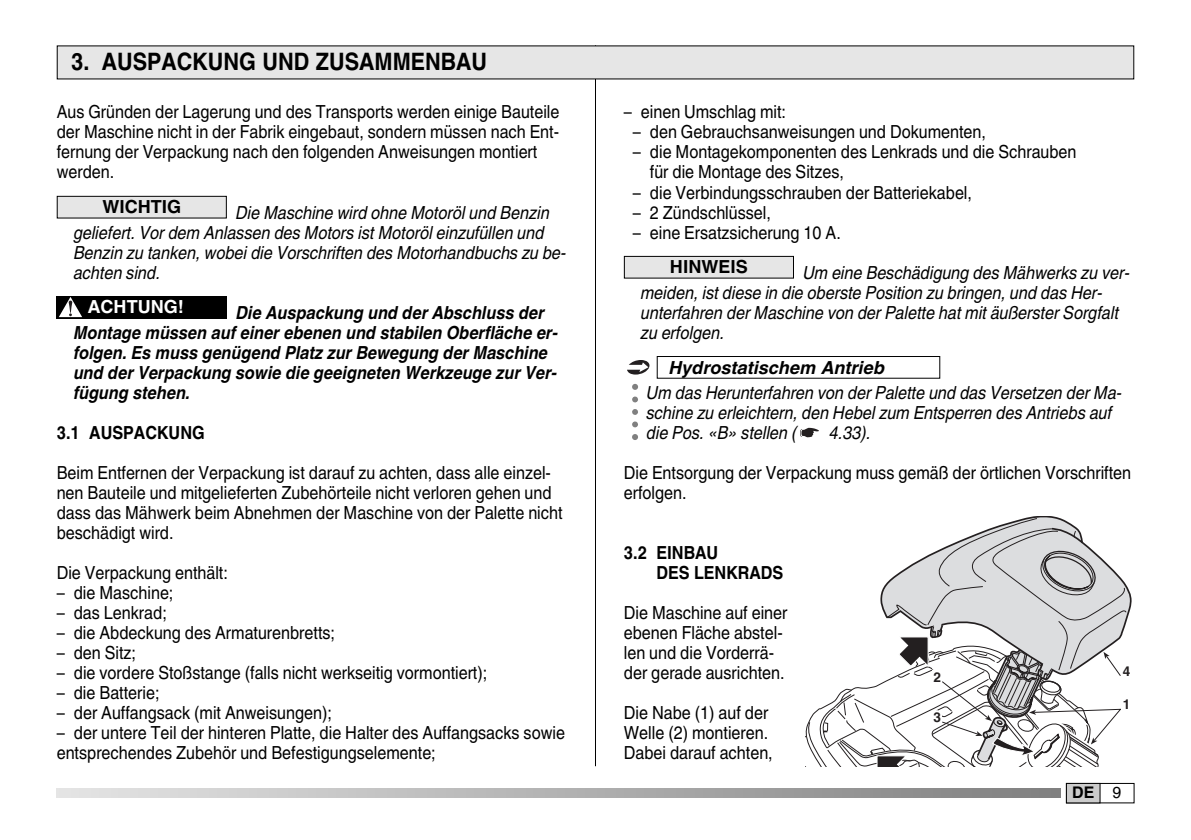
<style>
.page{position:relative;width:1191px;height:840px;background:#fff}
.page>*{position:absolute;margin:0;border:0;box-sizing:border-box;transform-origin:0 0}
.t1{font:700 24px "Helvetica World";color:#000;scale:.9 1}
.t2{font:18px/20px "Helvetica World";color:#000;scale:.9 1}
.t3{font:italic 18px/20px "Helvetica World";color:#000;scale:.9 1}
.t4{font:italic 700 18px/20px "Helvetica World";color:#000;scale:.9 1}
.t5{font:700 18px/20px "Helvetica World";color:#000;scale:.9 1}
.t6{font:italic 700 18px "Helvetica World";color:#000}
.t7{font:700 18px "Helvetica World";color:#000}
.t8{font:700 18px "Helvetica World";color:#fff}
.t9{font:700 16px "Helvetica World";color:#000}
.t10{font:16px "Helvetica World";color:#000}
.t11{font:700 13.6px "Helvetica";color:#231f20}
</style>
<div class="page">
<div style="left:1066px;top:782px;width:68px;height:20px;border:1px solid #000"></div>
<div style="left:85px;top:296px;width:142px;height:22px;background:#000"></div>
<div style="left:57px;top:296px;width:28px;height:22px;background:#000"></div>
<svg style="left:59px;top:297px;width:23px;height:20px"></svg>
<div style="left:58px;top:197px;width:168px;height:20px;background:#e6e6e6"></div>
<div style="left:57px;top:196px;width:170px;height:22px;border:1px solid #000"></div>
<svg style="left:800px;top:427px;width:19px;height:10px"></svg>
<div style="left:656px;top:356px;width:284px;height:22px;border:1px solid #000"></div>
<svg style="left:627px;top:360px;width:23px;height:14px"></svg>
<div style="left:625px;top:257px;width:168px;height:20px;background:#e6e6e6"></div>
<div style="left:624px;top:256px;width:170px;height:22px;border:1px solid #000"></div>
<hr style="left:595px;top:45px;width:1px;height:720px;background:#000">
<div style="left:1066px;top:783px;width:33px;height:19px;background:#ccc"></div>
<div style="left:1066px;top:782px;width:34px;height:20px;border:1px solid #000"></div>
<svg style="left:57px;top:788px;width:1003px;height:9px;background:#b2b2b2"></svg>
<div style="left:58px;top:46px;width:1075px;height:32px;background:#e6e6e6"></div>
<svg style="left:632px;top:383px;width:6px;height:57px"></svg>
<svg style="left:805px;top:516px;width:327px;height:250px"></svg>
<h1 class="t1" style="left:71px;top:47px;width:464px">3. AUSPACKUNG UND ZUSAMMENBAU</h1>
<p class="t2" style="left:57px;top:102px;width:560px">Aus Gründen der Lagerung und des Transports werden einige Bauteile der Maschine nicht in der Fabrik eingebaut, sondern müssen nach Ent&shy;fernung der Verpackung nach den folgenden Anweisungen montiert werden.</p>
<p class="t3" style="left:74px;top:202px;width:549px;text-indent:162px">Die Maschine wird ohne Motoröl und Benzin geliefert. Vor dem Anlassen des Motors ist Motoröl einzufüllen und Benzin zu tanken, wobei die Vorschriften des Motorhandbuchs zu be&shy;achten sind.</p>
<p class="t4" style="left:74px;top:302px;width:539px;text-indent:162px">Die Auspackung und der Abschluss der Montage müssen auf einer ebenen und stabilen Oberfläche er&shy;folgen. Es muss genügend Platz zur Bewegung der Maschine und der Verpackung sowie die geeigneten Werkzeuge zur Ver&shy;fügung stehen.</p>
<p class="t5" style="left:57px;top:422px;width:166px">3.1 AUSPACKUNG</p>
<p class="t2" style="left:57px;top:462px;width:563px">Beim Entfernen der Verpackung ist darauf zu achten, dass alle einzel&shy;nen Bauteile und mitgelieferten Zubehörteile nicht verloren gehen und dass das Mähwerk beim Abnehmen der Maschine von der Palette nicht beschädigt wird.</p>
<p class="t2" style="left:57px;top:562px;width:192px">Die Verpackung enthält:</p>
<p class="t2" style="left:57px;top:582px;width:131px">– die Maschine;</p>
<p class="t2" style="left:57px;top:602px;width:124px">– das Lenkrad;</p>
<p class="t2" style="left:57px;top:622px;width:311px">– die Abdeckung des Armaturenbretts;</p>
<p class="t2" style="left:57px;top:642px;width:90px">– den Sitz;</p>
<p class="t2" style="left:57px;top:662px;width:480px">– die vordere Stoßstange (falls nicht werkseitig vormontiert);</p>
<p class="t2" style="left:57px;top:682px;width:116px">– die Batterie;</p>
<p class="t2" style="left:57px;top:702px;width:307px">– der Auffangsack (mit Anweisungen);</p>
<p class="t2" style="left:57px;top:722px;width:566px">– der untere Teil der hinteren Platte, die Halter des Auffangsacks sowie entsprechendes Zubehör und Befestigungselemente;</p>
<p class="t7" style="left:102px;top:196px;width:80px">WICHTIG</p>
<p class="t8" style="left:88px;top:296px;width:98px">ACHTUNG!</p>
<p class="t2" style="left:624px;top:102px;width:182px">– einen Umschlag mit:</p>
<p class="t2" style="left:633px;top:122px;width:394px">– den Gebrauchsanweisungen und Dokumenten,</p>
<p class="t2" style="left:650px;top:142px;width:475px;text-indent:-17px">– die Montagekomponenten des Lenkrads und die Schrauben für die Montage des Sitzes,</p>
<p class="t2" style="left:633px;top:182px;width:378px">– die Verbindungsschrauben der Batteriekabel,</p>
<p class="t2" style="left:633px;top:202px;width:155px">– 2 Zündschlüssel,</p>
<p class="t2" style="left:633px;top:222px;width:233px">– eine Ersatzsicherung 10 A.</p>
<p class="t3" style="left:641px;top:262px;width:544px;text-indent:162px">Um eine Beschädigung des Mähwerks zu ver&shy;meiden, ist diese in die oberste Position zu bringen, und das Her&shy;unterfahren der Maschine von der Palette hat mit äußerster Sorgfalt zu erfolgen.</p>
<p class="t7" style="left:670px;top:256px;width:79px">HINWEIS</p>
<p class="t6" style="left:669px;top:357px;width:217px">Hydrostatischem Antrieb</p>
<p class="t3" style="left:646px;top:382px;width:530px">Um das Herunterfahren von der Palette und das Versetzen der Ma&shy;schine zu erleichtern, den Hebel zum Entsperren des Antriebs auf die Pos. «B» stellen (</p>
<p class="t3" style="left:829px;top:422px;width:48px">4.33).</p>
<p class="t2" style="left:624px;top:462px;width:565px">Die Entsorgung der Verpackung muss gemäß der örtlichen Vorschriften erfolgen.</p>
<p class="t5" style="left:656px;top:542px;width:143px;text-indent:-33px">3.2 EINBAU<br>DES LENKRADS</p>
<p class="t2" style="left:624px;top:602px;width:183px">Die Maschine auf einer ebenen Fläche abstel&shy;len und die Vorderrä&shy;der gerade ausrichten.</p>
<p class="t2" style="left:624px;top:702px;width:167px">Die Nabe (1) auf der<br>Welle (2) montieren.<br>Dabei darauf achten,</p>
<p class="t11" style="left:933px;top:668px;width:9px">2</p>
<p class="t11" style="left:933px;top:709px;width:9px">3</p>
<p class="t11" style="left:1122px;top:662px;width:9px">4</p>
<p class="t11" style="left:1122px;top:696px;width:9px">1</p>
<p class="t9" style="left:1072px;top:782px;width:24px">DE</p>
<p class="t10" style="left:1112px;top:782px;width:10px">9</p>
</div>
